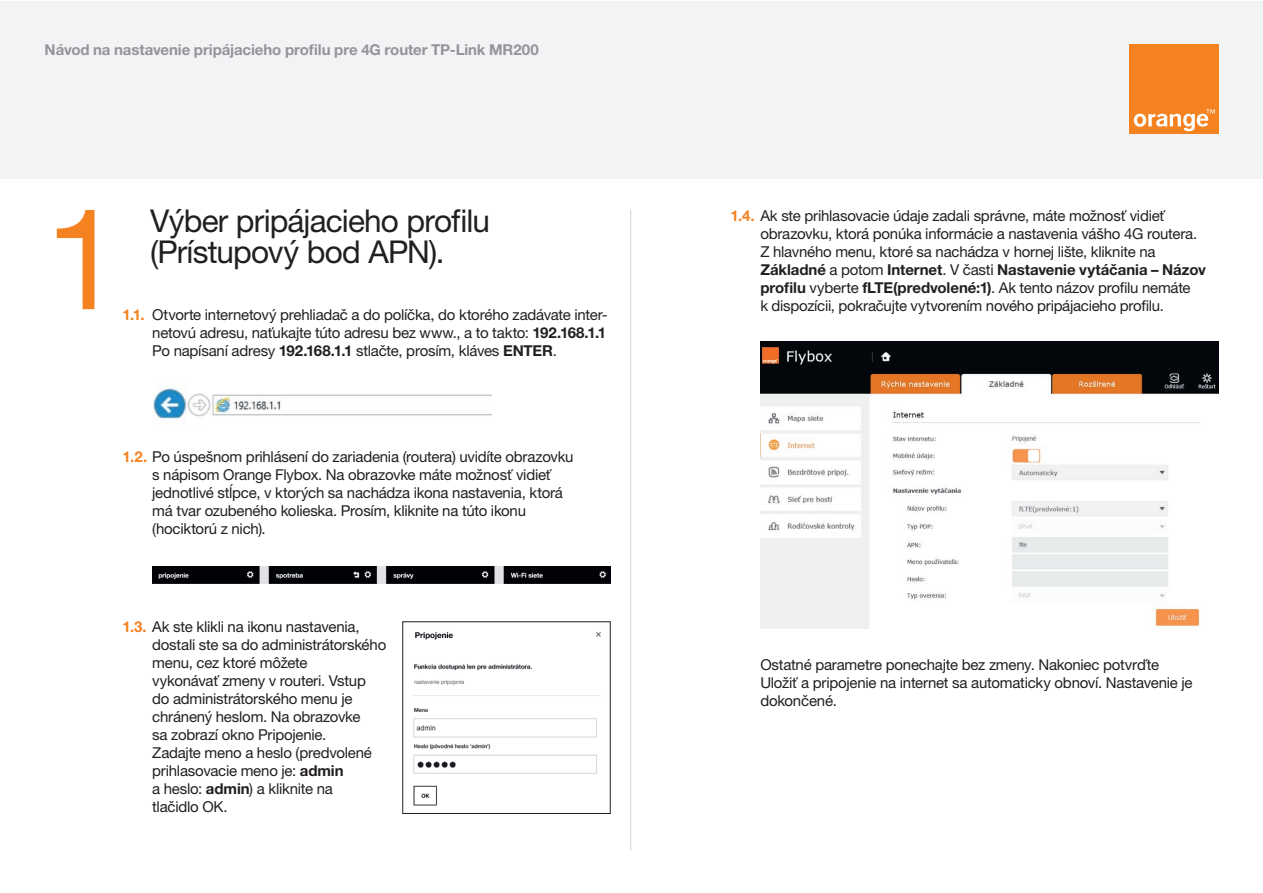
<style>
.page{position:relative;width:1263px;height:893px;background:#fff}
.page>*{position:absolute;margin:0;border:0;box-sizing:border-box;transform-origin:0 0}
.t1{font:139.95px "Helvetica Neue LT Pro";color:#f58220}
.t2{font:31.5px/31.5px "Helvetica Neue LT Pro";letter-spacing:-.025em;color:#231f20}
.t3{font:15px/18px "Helvetica Neue LT Pro";letter-spacing:-.015em;color:#231f20}
.t4{font:700 15px "Helvetica Neue LT Pro";letter-spacing:-.005em;color:#939598}
.s1{font-weight:700;color:#f58220}
.s2{font-weight:700}
</style>
<div class="page">
<div style="left:1px;top:1px;width:1262px;height:178px;background:#f2f3f4"></div>
<hr style="left:630px;top:210px;width:1px;height:640px;background:#d1d2d4">
<div style="left:1129px;top:45px;width:89px;height:89px;background:#f58220"></div>
<svg style="left:1134px;top:109px;width:81px;height:22px"></svg>
<img style="left:153px;top:388px;width:338px;height:31px">
<img style="left:152px;top:566px;width:458px;height:18px">
<img style="left:413px;top:632px;width:188px;height:174px">
<img style="left:760px;top:342px;width:458px;height:286px">
<p class="t4" style="left:45px;top:41px;width:496px">Návod na nastavenie pripájacieho profilu pre 4G router TP-Link MR200</p>
<h1 class="t1" style="left:45px;top:176px;width:79px">1</h1>
<h2 class="t2" style="left:150px;top:204px;width:341px">Výber pripájacieho profilu (Prístupový bod APN).</h2>
<p class="t3" style="left:152px;top:305px;width:457px;text-align:justify;text-indent:-30px"><span class="s1">1.1.</span> Otvorte internetový prehliadač a do políčka, do ktorého zadávate inter&shy;netovú adresu, naťukajte túto adresu bez www., a to takto: <span class="s2">192.168.1.1<br></span>Po napísaní adresy <span class="s2">192.168.1.1</span> stlačte, prosím, kláves <span class="s2">ENTER</span>.</p>
<p class="t3" style="left:152px;top:448px;width:423px;text-indent:-30px"><span class="s1">1.2.</span> Po úspešnom prihlásení do zariadenia (routera) uvidíte obrazovku s nápisom Orange Flybox. Na obrazovke máte možnosť vidieť jednotlivé stĺpce, v ktorých sa nachádza ikona nastavenia, ktorá má tvar ozubeného kolieska. Prosím, kliknite na túto ikonu (hociktorú z nich).</p>
<p class="t3" style="left:152px;top:618px;width:236px;text-indent:-30px"><span class="s1">1.3.</span> Ak ste klikli na ikonu nastavenia, dostali ste sa do administrátorského menu, cez ktoré môžete<br>vykonávať zmeny v routeri. Vstup do administrátorského menu je chránený heslom. Na obrazovke<br>sa zobrazí okno Pripojenie.<br>Zadajte meno a heslo (predvolené prihlasovacie meno je: <span class="s2">admin<br></span>a heslo: <span class="s2">admin</span>) a kliknite na<br>tlačidlo OK.</p>
<p class="t3" style="left:760px;top:206px;width:447px;text-indent:-30px"><span class="s1">1.4.</span> Ak ste prihlasovacie údaje zadali správne, máte možnosť vidieť obrazovku, ktorá ponúka informácie a nastavenia vášho 4G routera.<br>Z hlavného menu, ktoré sa nachádza v hornej lište, kliknite na <span class="s2">Základné</span> a potom <span class="s2">Internet</span>. V časti <span class="s2">Nastavenie vytáčania – Názov profilu</span> vyberte <span class="s2">fLTE(predvolené:1)</span>. Ak tento názov profilu nemáte<br>k dispozícii, pokračujte vytvorením nového pripájacieho profilu.</p>
<p class="t3" style="left:760px;top:656px;width:434px">Ostatné parametre ponechajte bez zmeny. Nakoniec potvrďte<br>Uložiť a pripojenie na internet sa automaticky obnoví. Nastavenie je dokončené.</p>
</div>
